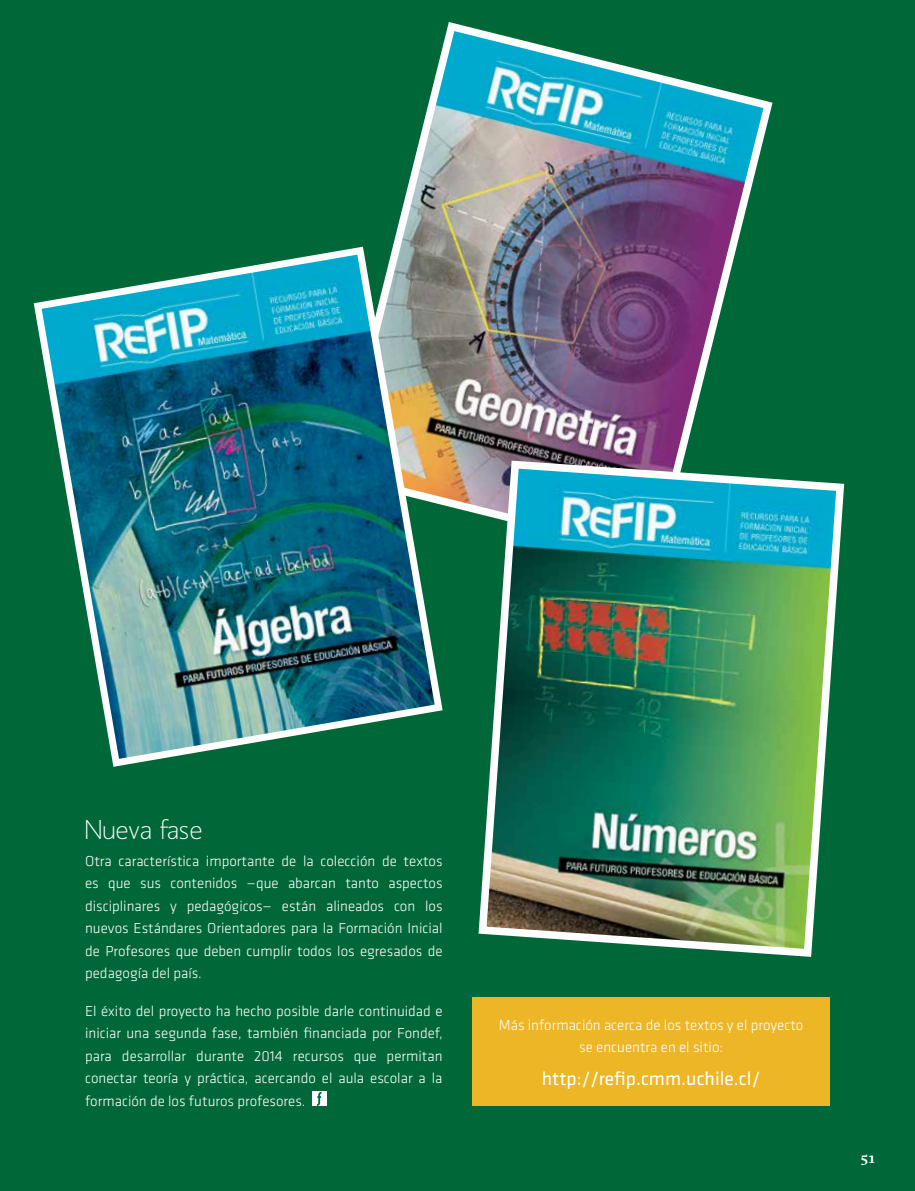
<style>
.page{position:relative;width:915px;height:1191px;background:#fff}
.page>*{position:absolute;margin:0;border:0;box-sizing:border-box;transform-origin:0 0}
.t1{font:27px "Mank Sans";color:#fff}
.t2{font:19.5px "Klavika";color:#fff}
.t3{font:300 15px/22.5px "Klavika";color:#fff;text-align:justify}
.t4{font:600 15px "Prensa";color:#fff}
</style>
<div class="page">
<div style="left:0;top:0;width:914px;height:1191px;background:#006838"></div>
<img style="left:393px;top:22px;width:380px;height:491px">
<div style="left:312px;top:1092px;width:14px;height:14px;background:#fff"></div>
<svg style="left:317px;top:1091px;width:4px;height:15px"></svg>
<div style="left:472px;top:997px;width:357px;height:109px;background:#edb626"></div>
<img style="left:33px;top:243px;width:413px;height:524px">
<img style="left:474px;top:456px;width:371px;height:501px">
<p class="t1" style="left:85px;top:813px;width:119px">Nueva fase</p>
<p class="t3" style="left:85px;top:850px;width:359px">Otra característica importante de la colección de textos es que sus contenidos —que abarcan tanto aspectos disciplinares y pedagógicos— están alineados con los nuevos Estándares Orientadores para la Formación Inicial de Profesores que deben cumplir todos los egresados de pedagogía del país.</p>
<p class="t3" style="left:85px;top:1000px;width:359px">El éxito del proyecto ha hecho posible darle continuidad e iniciar una segunda fase, también financiada por Fondef, para desarrollar durante 2014 recursos que permitan conectar teoría y práctica, acercando el aula escolar a la formación de los futuros profesores.</p>
<p class="t3" style="left:498px;top:1014px;width:306px;text-align:center">Más información acerca de los textos y el proyecto se encuentra en el sitio:</p>
<p class="t2" style="left:541px;top:1067px;width:220px">http://refip.cmm.uchile.cl/</p>
<p class="t4" style="left:860px;top:1148px;width:16px">51</p>
</div>
